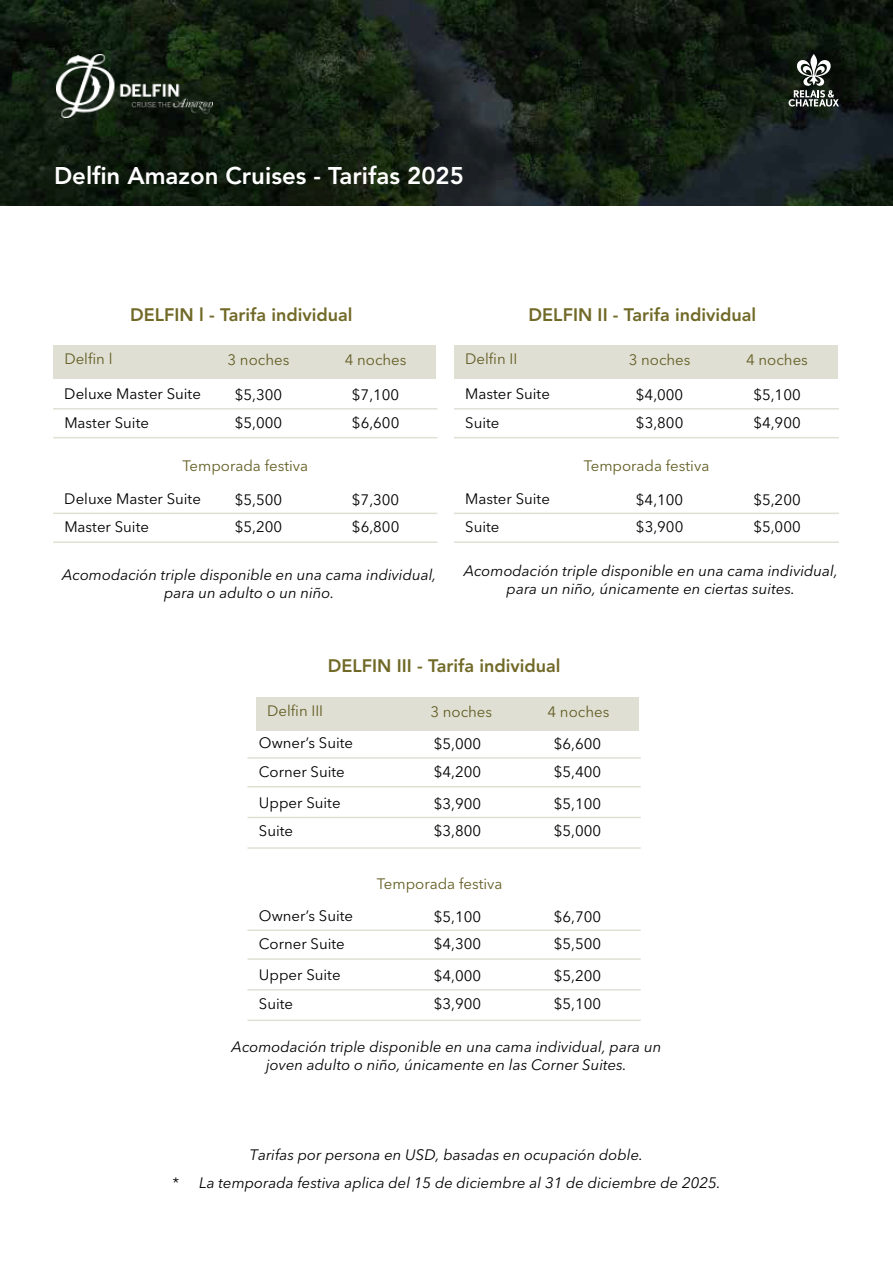
<style>
.page{position:relative;width:893px;height:1263px;background:#fff}
.page>*{position:absolute;margin:0;border:0;box-sizing:border-box;transform-origin:0 0}
.t1{font:800 24px "Avenir LT Std";color:#fff}
.t2{font:800 18px "Avenir LT Std";color:#716927}
.t3{font:italic 15px/18px "Avenir Next LT Pro";color:#000;text-align:center}
.t4{font:15px "Avenir Next LT Pro";color:#000}
.t5{font:15px "Avenir Next LT Pro";color:#635e24}
</style>
<div class="page">
<img style="left:0;top:0;width:893px;height:205px">
<img style="left:57px;top:54px;width:155px;height:64px">
<svg style="left:789px;top:54px;width:50px;height:53px"></svg>
<div style="left:53px;top:346px;width:383px;height:33px;background:#e0dfd4"></div>
<div style="left:256px;top:697px;width:383px;height:33px;background:#e0dfd4"></div>
<div style="left:454px;top:346px;width:383px;height:33px;background:#e0dfd4"></div>
<hr style="left:53px;top:408px;width:384px;height:2px;background:#635e24">
<hr style="left:454px;top:408px;width:385px;height:2px;background:#635e24">
<hr style="left:53px;top:513px;width:384px;height:1px;background:#635e24">
<hr style="left:454px;top:513px;width:385px;height:1px;background:#635e24">
<hr style="left:53px;top:437px;width:384px;height:1px;background:#635e24">
<hr style="left:454px;top:437px;width:385px;height:1px;background:#635e24">
<hr style="left:53px;top:541px;width:384px;height:2px;background:#635e24">
<hr style="left:454px;top:541px;width:385px;height:2px;background:#635e24">
<hr style="left:247px;top:757px;width:394px;height:2px;background:#635e24">
<hr style="left:247px;top:929px;width:394px;height:2px;background:#635e24">
<hr style="left:247px;top:817px;width:394px;height:1px;background:#635e24">
<hr style="left:247px;top:989px;width:394px;height:1px;background:#635e24">
<hr style="left:247px;top:847px;width:394px;height:2px;background:#635e24">
<hr style="left:247px;top:1019px;width:394px;height:2px;background:#635e24">
<hr style="left:247px;top:786px;width:394px;height:1px;background:#635e24">
<hr style="left:247px;top:958px;width:394px;height:2px;background:#635e24">
<h1 class="t1" style="left:54px;top:161px;width:411px">Delfin Amazon Cruises - Tarifas 2025</h1>
<p class="t2" style="left:130px;top:304px;width:224px">DELFIN l - Tarifa individual</p>
<p class="t2" style="left:529px;top:304px;width:229px">DELFIN II - Tarifa individual</p>
<p class="t5" style="left:64px;top:350px;width:50px">Delfin l</p>
<p class="t5" style="left:228px;top:351px;width:63px">3 noches</p>
<p class="t5" style="left:465px;top:350px;width:54px">Delfin II</p>
<p class="t5" style="left:345px;top:351px;width:63px">4 noches</p>
<p class="t5" style="left:629px;top:351px;width:63px">3 noches</p>
<p class="t5" style="left:746px;top:351px;width:63px">4 noches</p>
<p class="t4" style="left:64px;top:385px;width:138px">Deluxe Master Suite</p>
<p class="t4" style="left:465px;top:385px;width:86px">Master Suite</p>
<p class="t4" style="left:235px;top:386px;width:49px">$5,300</p>
<p class="t4" style="left:636px;top:386px;width:49px">$4,000</p>
<p class="t4" style="left:352px;top:386px;width:49px">$7,100</p>
<p class="t4" style="left:753px;top:386px;width:49px">$5,100</p>
<p class="t4" style="left:235px;top:413px;width:49px">$5,000</p>
<p class="t4" style="left:636px;top:413px;width:49px">$3,800</p>
<p class="t4" style="left:352px;top:413px;width:49px">$6,600</p>
<p class="t4" style="left:753px;top:413px;width:49px">$4,900</p>
<p class="t4" style="left:64px;top:413px;width:86px">Master Suite</p>
<p class="t4" style="left:465px;top:413px;width:36px">Suite</p>
<p class="t5" style="left:182px;top:457px;width:127px">Temporada festiva</p>
<p class="t5" style="left:584px;top:457px;width:127px">Temporada festiva</p>
<p class="t4" style="left:64px;top:489px;width:138px">Deluxe Master Suite</p>
<p class="t4" style="left:465px;top:489px;width:86px">Master Suite</p>
<p class="t4" style="left:235px;top:490px;width:49px">$5,500</p>
<p class="t4" style="left:636px;top:490px;width:49px">$4,100</p>
<p class="t4" style="left:352px;top:490px;width:49px">$7,300</p>
<p class="t4" style="left:753px;top:490px;width:49px">$5,200</p>
<p class="t4" style="left:235px;top:518px;width:49px">$5,200</p>
<p class="t4" style="left:636px;top:518px;width:49px">$3,900</p>
<p class="t4" style="left:352px;top:518px;width:49px">$6,800</p>
<p class="t4" style="left:753px;top:518px;width:49px">$5,000</p>
<p class="t4" style="left:64px;top:518px;width:86px">Master Suite</p>
<p class="t4" style="left:465px;top:518px;width:36px">Suite</p>
<p class="t3" style="left:62px;top:566px;width:376px">Acomodación triple disponible en una cama individual, para un adulto o un niño.</p>
<p class="t3" style="left:464px;top:562px;width:376px">Acomodación triple disponible en una cama individual, para un niño, únicamente en ciertas suites.</p>
<p class="t2" style="left:328px;top:655px;width:234px">DELFIN III - Tarifa individual</p>
<p class="t5" style="left:267px;top:702px;width:58px">Delfin III</p>
<p class="t5" style="left:430px;top:703px;width:63px">3 noches</p>
<p class="t5" style="left:547px;top:703px;width:63px">4 noches</p>
<p class="t4" style="left:259px;top:734px;width:96px">Owner’s Suite</p>
<p class="t4" style="left:434px;top:735px;width:49px">$5,000</p>
<p class="t4" style="left:554px;top:735px;width:49px">$6,600</p>
<p class="t4" style="left:259px;top:762px;width:87px">Corner Suite</p>
<p class="t4" style="left:434px;top:762px;width:49px">$4,200</p>
<p class="t4" style="left:554px;top:762px;width:49px">$5,400</p>
<p class="t4" style="left:259px;top:794px;width:83px">Upper Suite</p>
<p class="t4" style="left:434px;top:795px;width:49px">$3,900</p>
<p class="t4" style="left:554px;top:795px;width:49px">$5,100</p>
<p class="t4" style="left:259px;top:822px;width:36px">Suite</p>
<p class="t4" style="left:434px;top:822px;width:49px">$3,800</p>
<p class="t4" style="left:554px;top:822px;width:49px">$5,000</p>
<p class="t5" style="left:377px;top:874px;width:127px">Temporada festiva</p>
<p class="t4" style="left:259px;top:906px;width:96px">Owner’s Suite</p>
<p class="t4" style="left:434px;top:907px;width:49px">$5,100</p>
<p class="t4" style="left:554px;top:907px;width:49px">$6,700</p>
<p class="t4" style="left:259px;top:935px;width:87px">Corner Suite</p>
<p class="t4" style="left:434px;top:935px;width:49px">$4,300</p>
<p class="t4" style="left:554px;top:935px;width:49px">$5,500</p>
<p class="t4" style="left:259px;top:966px;width:83px">Upper Suite</p>
<p class="t4" style="left:434px;top:967px;width:49px">$4,000</p>
<p class="t4" style="left:554px;top:967px;width:49px">$5,200</p>
<p class="t4" style="left:259px;top:994px;width:36px">Suite</p>
<p class="t4" style="left:434px;top:994px;width:49px">$3,900</p>
<p class="t4" style="left:554px;top:994px;width:49px">$5,100</p>
<p class="t3" style="left:232px;top:1038px;width:431px">Acomodación triple disponible en una cama individual, para un joven adulto o niño, únicamente en las Corner Suites.</p>
<p class="t3" style="left:250px;top:1145px;width:395px">Tarifas por persona en USD, basadas en ocupación doble.</p>
<p class="t3" style="left:172px;top:1173px;width:550px">* La temporada festiva aplica del 15 de diciembre al 31 de diciembre de 2025.</p>
</div>
